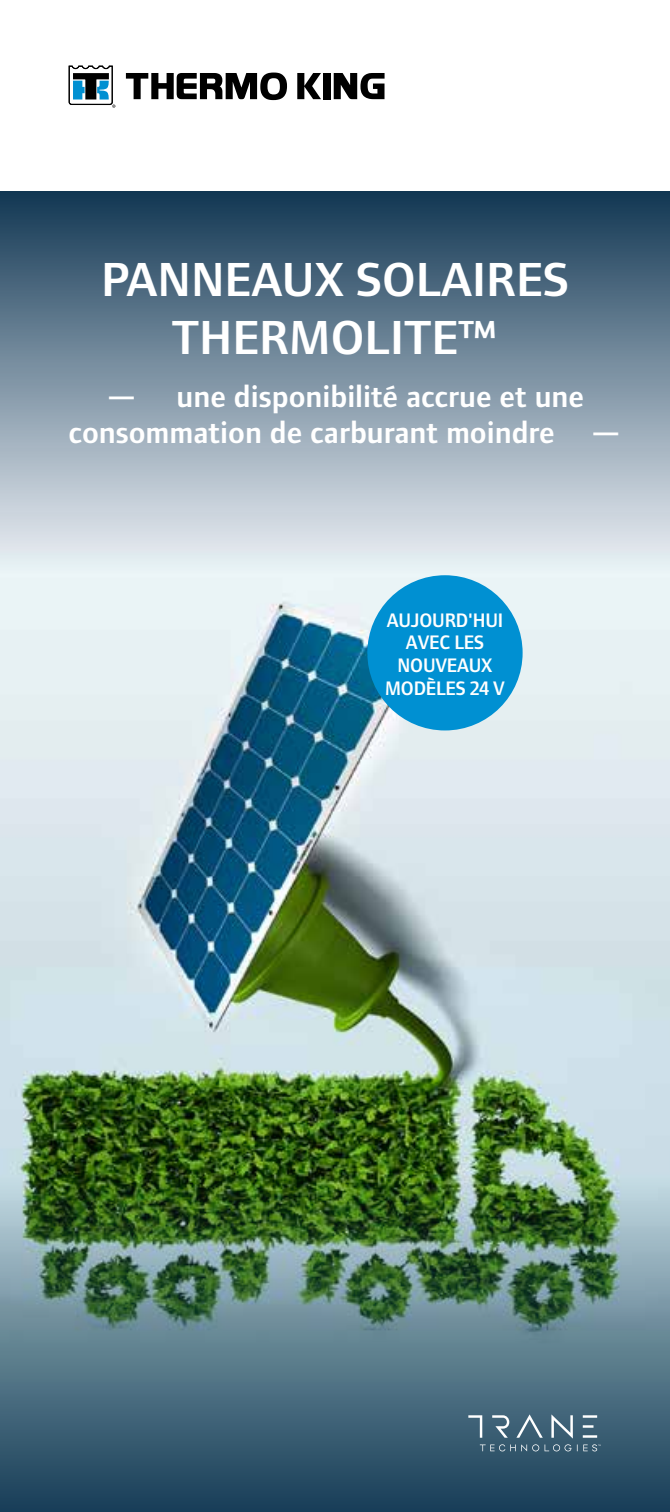
<style>
.page{position:relative;width:670px;height:1512px;background:#fff}
.page>*{position:absolute;margin:0;border:0;box-sizing:border-box;transform-origin:0 0}
.t1{font:600 49.5px/58.5px "Foundry Form Sans";color:#fff;text-align:center}
.t2{font:600 31.5px/36px "Foundry Form Sans";color:#fff;text-align:center}
.t3{font:600 20.25px/22.5px "Foundry Form Sans Blonde";letter-spacing:-.01em;color:#fff;text-align:center;scale:.94 1}
</style>
<div class="page">
<img style="left:0;top:575px;width:670px;height:602px">
<div style="left:0;top:191px;width:670px;height:384px;background:linear-gradient(to bottom,#133854,#eff3f8)"></div>
<div style="left:367px;top:575px;width:155px;height:155px;background:#0090d2;border-radius:50%"></div>
<img style="left:0;top:1177px;width:670px;height:335px">
<svg style="left:126px;top:73px;width:161px;height:27px"></svg>
<svg style="left:297px;top:73px;width:24px;height:26px"></svg>
<div style="left:323px;top:73px;width:7px;height:26px;background:#000"></div>
<svg style="left:334px;top:73px;width:50px;height:26px"></svg>
<svg style="left:69px;top:66px;width:46px;height:42px"></svg>
<svg style="left:468px;top:1414px;width:132px;height:37px;background:#567487"></svg>
<h1 class="t1" style="left:101px;top:250px;width:469px">PANNEAUX SOLAIRES<br>THERMOLITE™</h1>
<p class="t2" style="left:69px;top:379px;width:554px">— une disponibilité accrue et une consommation de carburant moindre —</p>
<p class="t3" style="left:385px;top:609px;width:129px">AUJOURD'HUI<br>AVEC LES<br>NOUVEAUX<br>MODÈLES 24 V</p>
</div>
